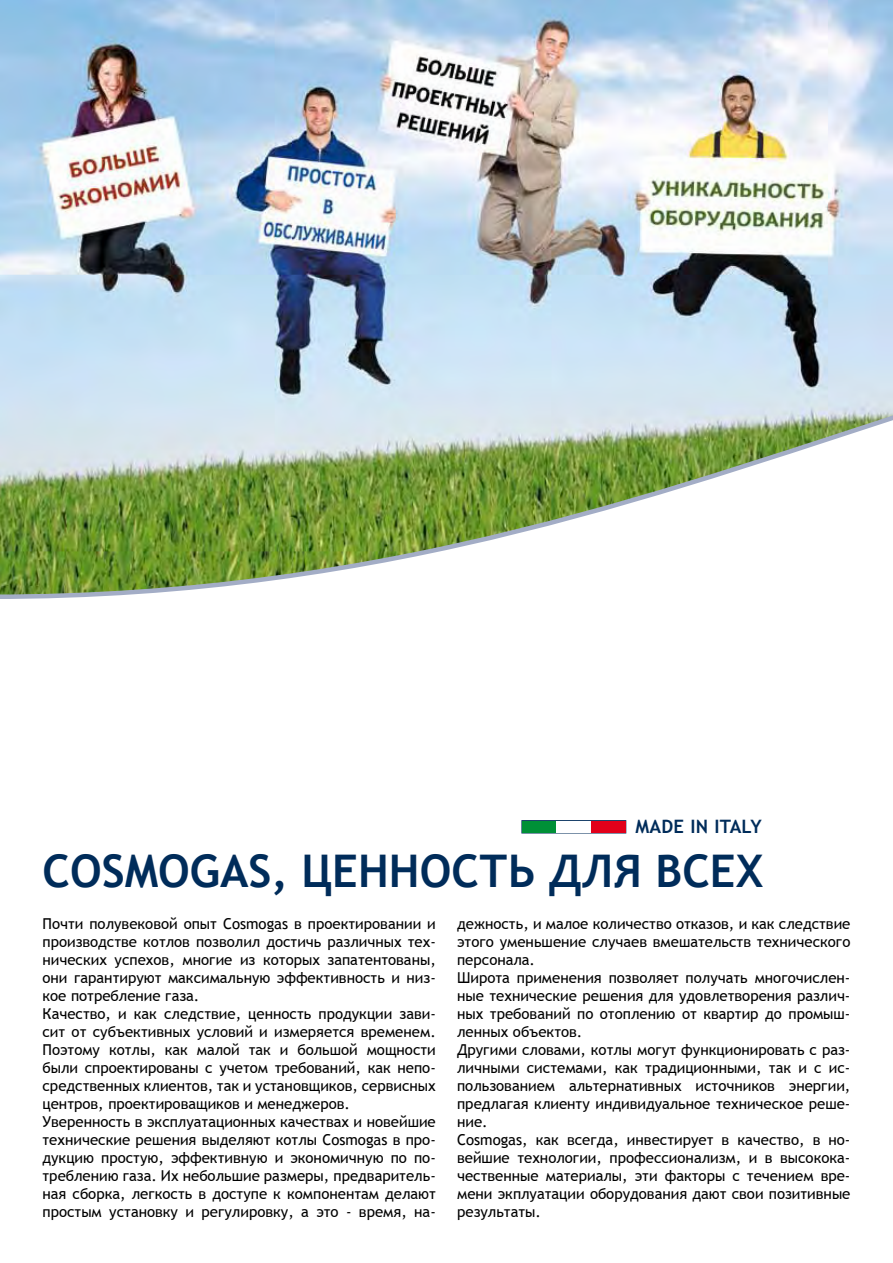
<style>
.page{position:relative;width:893px;height:1263px;background:#fff}
.page>*{position:absolute;margin:0;border:0;box-sizing:border-box;transform-origin:0 0}
.t1{font:700 45px "Trebuchet MS";color:#002c5a}
.t2{font:700 18.45px "Trebuchet MS";letter-spacing:.01em;color:#002c5a}
.t3{font:15px/18px "Trebuchet MS";color:#000}
</style>
<div class="page">
<img style="left:0;top:0;width:893px;height:153px">
<svg style="left:521px;top:820px;width:106px;height:14px"></svg>
<div style="left:522px;top:821px;width:35px;height:12px;background:#009037"></div>
<div style="left:557px;top:821px;width:34px;height:12px;background:#fff"></div>
<div style="left:591px;top:821px;width:34px;height:12px;background:#e2001a"></div>
<img style="left:0;top:153px;width:893px;height:446px">
<p class="t2" style="left:636px;top:815px;width:128px">MADE IN ITALY</p>
<h1 class="t1" style="left:43px;top:843px;width:319px">COSMOGAS, Ценность</h1>
<h1 class="t1" style="left:549px;top:843px;width:31px">для</h1>
<h1 class="t1" style="left:655px;top:843px;width:28px">всех</h1>
<p class="t3" style="left:43px;top:915px;width:395px">Почти полувековой опыт Cosmogas в проектировании и производстве котлов позволил достичь различных тех&shy;нических успехов, многие из которых запатентованы, они гарантируют максимальную эффективность и низ&shy;кое потребление газа.<br>Качество, и как следствие, ценность продукции зави&shy;сит от субъективных условий и измеряется временем.<br>Поэтому котлы, как малой так и большой мощности были спроектированы с учетом требований, как непо&shy;средственных клиентов, так и установщиков, сервисных центров, проектироващиков и менеджеров.<br>Уверенность в эксплуатационных качествах и новейшие технические решения выделяют котлы Cosmogas в про&shy;дукцию простую, эффективную и экономичную по по&shy;треблению газа. Их небольшие размеры, предваритель&shy;ная сборка, легкость в доступе к компонентам делают простым установку и регулировку, а это - время, на-</p>
<p class="t3" style="left:457px;top:915px;width:395px">дежность, и малое количество отказов, и как следствие этого уменьшение случаев вмешательств технического персонала.<br>Широта применения позволяет получать многочислен&shy;ные технические решения для удовлетворения различ&shy;ных требований по отоплению от квартир до промыш&shy;ленных объектов.<br>Другими словами, котлы могут функционировать с раз&shy;личными системами, как традиционными, так и с ис&shy;пользованием альтернативных источников энергии, предлагая клиенту индивидуальное техническое реше&shy;ние.<br>Cosmogas, как всегда, инвестирует в качество, в но&shy;вейшие технологии, профессионализм, и в высокока&shy;чественные материалы, эти факторы с течением вре&shy;мени экплуатации оборудования дают свои позитивные результаты.</p>
</div>
